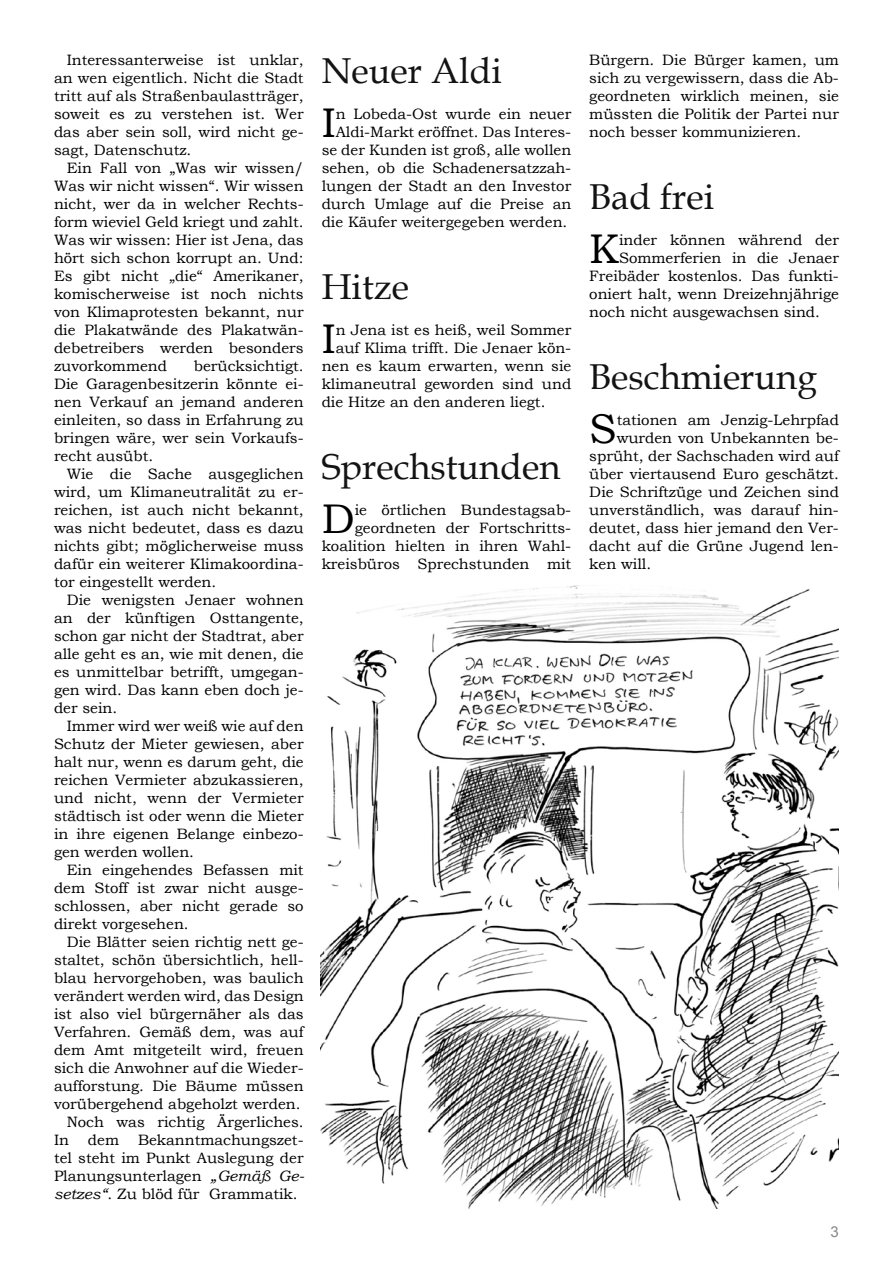
<style>
.page{position:relative;width:893px;height:1263px;background:#fff}
.page>*{position:absolute;margin:0;border:0;box-sizing:border-box;transform-origin:0 0}
.t1{font:41.4px "Bookman Old Style";color:#000}
.t2{font:36px "Book Antiqua";color:#131314}
.t3{font:15px/18px "Bookman Old Style";color:#000;text-align:justify}
.t4{font:15px "Arial";color:#878889}
.s1{font-style:italic}
</style>
<div class="page">
<img style="left:321px;top:585px;width:518px;height:624px">
<p class="t3" style="left:54px;top:51px;width:251px;text-indent:13px">Interessanterweise ist unklar, an wen eigentlich. Nicht die Stadt tritt auf als Straßenbaulastträger, soweit es zu verstehen ist. Wer das aber sein soll, wird nicht ge&shy;sagt, Datenschutz.</p>
<p class="t3" style="left:54px;top:159px;width:251px;text-indent:13px">Ein Fall von „Was wir wissen/ Was wir nicht wissen“. Wir wissen nicht, wer da in welcher Rechts&shy;form wieviel Geld kriegt und zahlt.<br>Was wir wissen: Hier ist Jena, das hört sich schon korrupt an. Und:<br>Es gibt nicht „die“ Amerikaner, komischerweise ist noch nichts von Klimaprotesten bekannt, nur die Plakatwände des Plakatwän&shy;debetreibers werden besonders zuvorkommend</p>
<p class="t3" style="left:54px;top:357px;width:251px;text-indent:140px">berücksichtigt.<br>Die Garagenbesitzerin könnte ei&shy;nen Verkauf an jemand anderen einleiten, so dass in Erfahrung zu bringen wäre, wer sein Vorkaufs&shy;recht ausübt.</p>
<p class="t3" style="left:54px;top:465px;width:251px;text-indent:13px">Wie die Sache ausgeglichen wird, um Klimaneutralität zu er&shy;reichen, ist auch nicht bekannt, was nicht bedeutet, dass es dazu nichts gibt; möglicherweise muss dafür ein weiterer Klimakoordina&shy;tor eingestellt werden.</p>
<p class="t3" style="left:54px;top:591px;width:251px;text-indent:13px">Die wenigsten Jenaer wohnen an der künftigen Osttangente, schon gar nicht der Stadtrat, aber alle geht es an, wie mit denen, die es unmittelbar betrifft, umgegan&shy;gen wird. Das kann eben doch je&shy;der sein.</p>
<p class="t3" style="left:54px;top:717px;width:251px;text-indent:13px">Immer wird wer weiß wie auf den Schutz der Mieter gewiesen, aber halt nur, wenn es darum geht, die reichen Vermieter abzukassieren, und nicht, wenn der Vermieter städtisch ist oder wenn die Mieter in ihre eigenen Belange einbezo&shy;gen werden wollen.</p>
<p class="t3" style="left:54px;top:861px;width:251px;text-indent:13px">Ein eingehendes Befassen mit dem Stoff ist zwar nicht ausge&shy;schlossen, aber nicht gerade so direkt vorgesehen.</p>
<p class="t3" style="left:67px;top:933px;width:238px">Die Blätter seien richtig nett ge-</p>
<p class="t3" style="left:54px;top:951px;width:251px">staltet, schön übersichtlich, hell-</p>
<p class="t3" style="left:54px;top:969px;width:251px">blau hervorgehoben, was baulich</p>
<p class="t3" style="left:54px;top:987px;width:251px">verändert werden wird, das Design</p>
<p class="t3" style="left:54px;top:1005px;width:251px">ist also viel bürgernäher als das</p>
<p class="t3" style="left:54px;top:1023px;width:251px">Verfahren. Gemäß dem, was auf</p>
<p class="t3" style="left:54px;top:1041px;width:251px">dem Amt mitgeteilt wird, freuen</p>
<p class="t3" style="left:54px;top:1059px;width:251px">sich die Anwohner auf die Wieder-</p>
<p class="t3" style="left:54px;top:1077px;width:251px">aufforstung. Die Bäume müssen</p>
<p class="t3" style="left:54px;top:1095px;width:248px">vorübergehend abgeholzt werden.</p>
<p class="t3" style="left:67px;top:1113px;width:238px">Noch was richtig Ärgerliches.</p>
<p class="t3" style="left:54px;top:1131px;width:16px">In</p>
<p class="t3" style="left:88px;top:1131px;width:33px">dem</p>
<p class="t3" style="left:54px;top:1131px;width:252px;text-indent:84px">Bekanntmachungszet&shy;tel steht im Punkt Auslegung der Planungsunterlagen <span class="s1">„Gemäß Ge&shy;setzes“</span>. Zu blöd für Grammatik.</p>
<h2 class="t2" style="left:322px;top:45px;width:182px">Neuer Aldi</h2>
<h1 class="t1" style="left:322px;top:96px;width:16px">I</h1>
<p class="t3" style="left:322px;top:105px;width:251px;text-align:right">n Lobeda-Ost wurde ein neuer<br>Aldi-Markt eröffnet. Das Interes&shy;se der Kunden ist groß, alle wollen sehen, ob die Schadenersatzzah&shy;lungen der Stadt an den Investor durch Umlage auf die Preise an die Käufer weitergegeben werden.</p>
<h2 class="t2" style="left:322px;top:261px;width:89px">Hitze</h2>
<h1 class="t1" style="left:322px;top:312px;width:16px">I</h1>
<p class="t3" style="left:336px;top:321px;width:237px">n Jena ist es heiß, weil Sommer</p>
<p class="t3" style="left:336px;top:339px;width:237px">auf Klima trifft. Die Jenaer kön-</p>
<p class="t3" style="left:322px;top:357px;width:251px">nen es kaum erwarten, wenn sie</p>
<p class="t3" style="left:322px;top:375px;width:251px">klimaneutral geworden sind und</p>
<p class="t3" style="left:322px;top:393px;width:225px">die Hitze an den anderen liegt.</p>
<h2 class="t2" style="left:322px;top:441px;width:240px">Sprechstunden</h2>
<h1 class="t1" style="left:322px;top:492px;width:35px">D</h1>
<p class="t3" style="left:322px;top:501px;width:251px;text-align:right">ie örtlichen Bundestagsab&shy;geordneten der Fortschritts&shy;koalition hielten in ihren Wahl&shy;kreisbüros Sprechstunden mit</p>
<p class="t3" style="left:589px;top:51px;width:251px">Bürgern. Die Bürger kamen, um sich zu vergewissern, dass die Ab&shy;geordneten wirklich meinen, sie müssten die Politik der Partei nur noch besser kommunizieren.</p>
<h2 class="t2" style="left:589px;top:171px;width:126px">Bad frei</h2>
<h1 class="t1" style="left:589px;top:222px;width:31px">K</h1>
<p class="t3" style="left:619px;top:231px;width:221px">inder können während der</p>
<p class="t3" style="left:619px;top:249px;width:221px">Sommerferien in die Jenaer</p>
<p class="t3" style="left:589px;top:267px;width:251px">Freibäder kostenlos. Das funkti-</p>
<p class="t3" style="left:589px;top:285px;width:251px">oniert halt, wenn Dreizehnjährige</p>
<p class="t3" style="left:589px;top:303px;width:232px">noch nicht ausgewachsen sind.</p>
<h2 class="t2" style="left:589px;top:351px;width:229px">Beschmierung</h2>
<h1 class="t1" style="left:589px;top:402px;width:29px">S</h1>
<p class="t3" style="left:617px;top:411px;width:224px">tationen am Jenzig-Lehrpfad</p>
<p class="t3" style="left:617px;top:429px;width:224px">wurden von Unbekannten be-</p>
<p class="t3" style="left:589px;top:447px;width:251px">sprüht, der Sachschaden wird auf</p>
<p class="t3" style="left:589px;top:465px;width:251px">über viertausend Euro geschätzt.</p>
<p class="t3" style="left:589px;top:483px;width:251px">Die Schriftzüge und Zeichen sind</p>
<p class="t3" style="left:589px;top:501px;width:251px">unverständlich, was darauf hin-</p>
<p class="t3" style="left:589px;top:519px;width:251px">deutet, dass hier jemand den Ver-</p>
<p class="t3" style="left:589px;top:537px;width:251px">dacht auf die Grüne Jugend len-</p>
<p class="t3" style="left:589px;top:555px;width:63px">ken will.</p>
<p class="t4" style="left:831px;top:1222px;width:10px">3</p>
</div>
